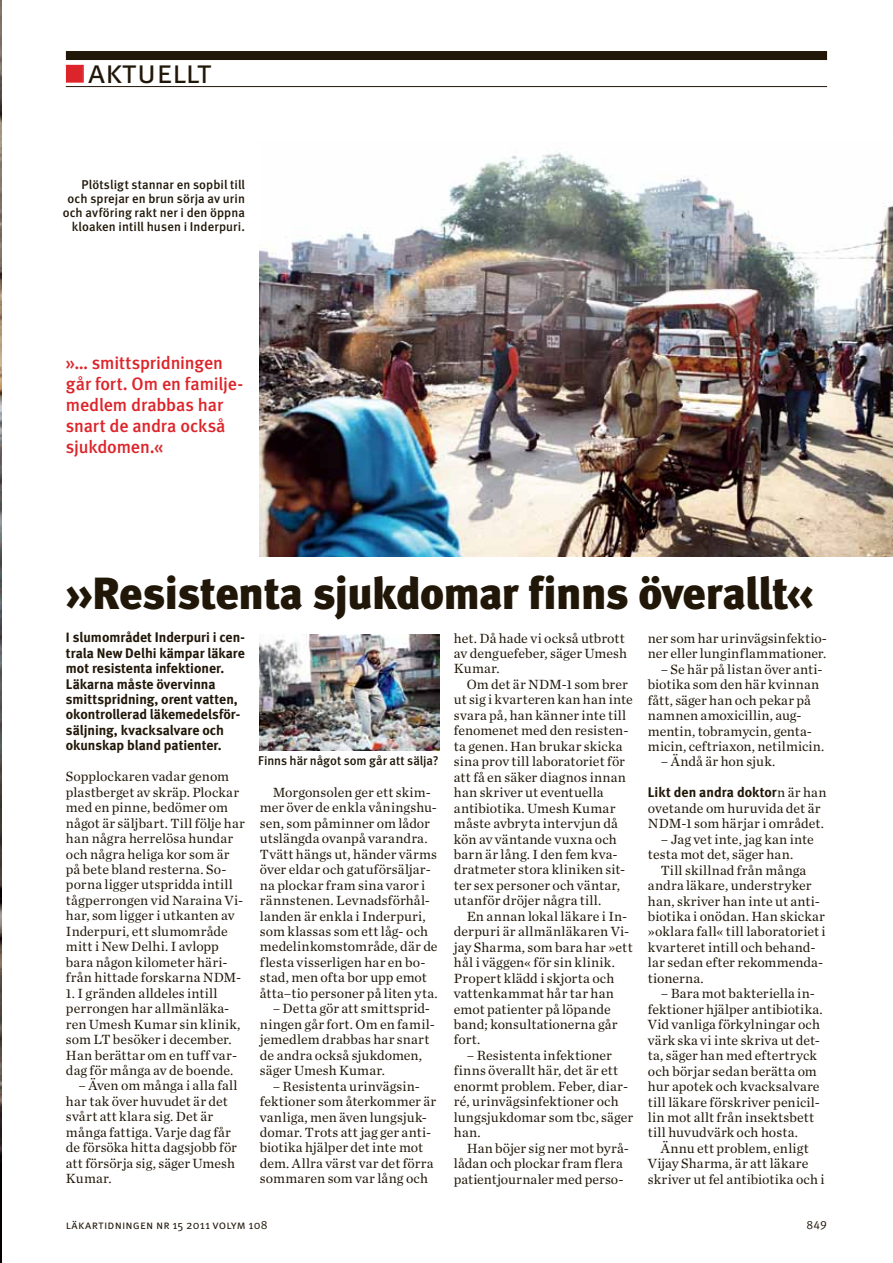
<style>
.page{position:relative;width:893px;height:1263px;background:#fff}
.page>*{position:absolute;margin:0;border:0;box-sizing:border-box;transform-origin:0 0}
.t1{font:45px "Meta LT Black";letter-spacing:-.015em;color:#211709}
.t2{font:33px "Meta LT Normal Small Caps";color:#211709}
.t3{font:18px/21px "Meta LT Medium";letter-spacing:-.01em;color:#dc242a}
.t4{font:13.95px/15.5px "Chronicle LT Text";letter-spacing:.01em;color:#211709}
.t5{font:13.95px/15.5px "Meta LT Bold";color:#211709}
.t6{font:12.75px/14.2px "Meta LT Medium";letter-spacing:.005em;color:#211709;text-align:right}
.t7{font:12px "Meta LT Normal Small Caps";letter-spacing:.015em;color:#211709}
.t8{font:12px "Meta LT Normal Utilities";color:#211709}
.s1{color:#dc242a}
.s2{font-size:13.5px}
.s3{font-family:"Chronicle LT Text"}
</style>
<div class="page">
<div style="left:66px;top:51px;width:761px;height:9px;background:#211709"></div>
<hr style="left:66px;top:86px;width:761px;height:1px;background:#211709">
<div style="left:66px;top:65px;width:18px;height:18px;border:2px solid #dc242a"></div>
<img style="left:0;top:0;width:1px;height:1263px">
<img style="left:260px;top:151px;width:633px;height:406px">
<img style="left:260px;top:634px;width:179px;height:116px">
<h2 class="t2" style="left:66px;top:52px;width:147px"><span class="s1">■</span> aktuellt</h2>
<p class="t6" style="left:63px;top:177px;width:184px">Plötsligt stannar en sopbil till och sprejar en brun sörja av urin och avföring rakt ner i den öppna kloaken intill husen i Inderpuri.</p>
<p class="t3" style="left:66px;top:352px;width:179px">»… smittspridningen går fort. Om en familje&shy;medlem drabbas har snart de andra också sjukdomen.«</p>
<h1 class="t1" style="left:66px;top:566px;width:749px">»Resistenta sjukdomar finns överallt«</h1>
<p class="t5" style="left:66px;top:629px;width:181px"><span class="s2">I</span> slumområdet Inderpuri i cen&shy;trala New Delhi kämpar läkare mot resistenta infektioner.<br>Läkarna måste övervinna smittspridning, orent vatten, okontrollerad läkemedelsför&shy;säljning, kvacksalvare och okunskap bland patienter.</p>
<p class="t4" style="left:66px;top:769px;width:181px">Sopplockaren vadar genom plastberget av skräp. Plockar med en pinne, bedömer om något är säljbart. Till följe har han några herrelösa hundar och några heliga kor som är på bete bland resterna. So&shy;porna ligger utspridda intill tågperrongen vid Naraina Vi&shy;har, som ligger i utkanten av<br>Inderpuri, ett slumområde mitt i New Delhi. I avlopp bara någon kilometer häri&shy;från hittade forskarna NDM-</p>
<p class="t4" style="left:66px;top:985px;width:176px">1. I gränden alldeles intill perrongen har allmänläka&shy;ren Umesh Kumar sin klinik, som LT besöker i december.<br>Han berättar om en tuff var&shy;dag för många av de boende.</p>
<p class="t4" style="left:66px;top:1078px;width:173px;text-indent:13px">– Även om många i alla fall har tak över huvudet är det svårt att klara sig. Det är många fattiga. Varje dag får de försöka hitta dagsjobb för att försörja sig, säger Umesh<br>Kumar.</p>
<p class="t6" style="left:258px;top:753px;width:182px">Finns här något som går att sälja?</p>
<p class="t4" style="left:260px;top:784px;width:179px;text-indent:13px">Morgonsolen ger ett skim&shy;mer över de enkla våningshu&shy;sen, som påminner om lådor utslängda ovanpå varandra.<br>Tvätt hängs ut, händer värms över eldar och gatuförsäljar&shy;na plockar fram sina varor i rännstenen. Levnadsförhål&shy;landen är enkla i Inderpuri, som klassas som ett låg- och medelinkomstområde, där de flesta visserligen har en bo&shy;stad, men ofta bor upp emot åtta–tio personer på liten yta.</p>
<p class="t4" style="left:260px;top:1001px;width:176px;text-indent:13px">– Detta gör att smittsprid&shy;ningen går fort. Om en famil&shy;jemedlem drabbas har snart de andra också sjukdomen, säger Umesh Kumar.</p>
<p class="t4" style="left:260px;top:1078px;width:178px;text-indent:13px">– Resistenta urinvägsin&shy;fektioner som återkommer är vanliga, men även lungsjuk&shy;domar. Trots att jag ger anti&shy;biotika hjälper det inte mot dem. Allra värst var det förra sommaren som var lång och</p>
<p class="t4" style="left:454px;top:630px;width:175px">het. Då hade vi också utbrott av denguefeber, säger Umesh<br>Kumar.</p>
<p class="t4" style="left:454px;top:676px;width:181px;text-indent:13px">Om det är NDM-1 som brer ut sig i kvarteren kan han inte svara på, han känner inte till fenomenet med den resisten&shy;ta genen. Han brukar skicka sina prov till laboratoriet för att få en säker diagnos innan han skriver ut eventuella antibiotika. Umesh Kumar måste avbryta intervjun då kön av väntande vuxna och barn är lång. I den fem kva&shy;dratmeter stora kliniken sit&shy;ter sex personer och väntar, utanför dröjer några till.</p>
<p class="t4" style="left:454px;top:908px;width:180px;text-indent:13px">En annan lokal läkare i In&shy;derpuri är allmänläkaren Vi&shy;jay Sharma, som bara har »ett hål i väggen« för sin klinik.<br>Propert klädd i skjorta och vattenkammat hår tar han emot patienter på löpande band; konsultationerna går fort.</p>
<p class="t4" style="left:454px;top:1047px;width:181px;text-indent:13px">– Resistenta infektioner finns överallt här, det är ett enormt problem. Feber, diar&shy;ré, urinvägsinfektioner och lungsjukdomar som tbc, säger han.</p>
<p class="t4" style="left:454px;top:1140px;width:176px;text-indent:13px">Han böjer sig ner mot byrå&shy;lådan och plockar fram flera patientjournaler med perso-</p>
<p class="t4" style="left:648px;top:630px;width:181px">ner som har urinvägsinfektio&shy;ner eller lunginflammationer.</p>
<p class="t4" style="left:648px;top:661px;width:178px;text-indent:13px">– Se här på listan över anti&shy;biotika som den här kvinnan fått, säger han och pekar på namnen amoxicillin, aug&shy;mentin, tobramycin, genta&shy;micin, ceftriaxon, netilmicin.</p>
<p class="t4" style="left:661px;top:754px;width:116px">– Ändå är hon sjuk.</p>
<p class="t5" style="left:648px;top:785px;width:180px">Likt den andra doktor<span class="s3">n är han</span></p>
<p class="t4" style="left:648px;top:800px;width:177px">ovetande om huruvida det är<br>NDM-1 som härjar i området.</p>
<p class="t4" style="left:648px;top:831px;width:168px;text-indent:13px">– Jag vet inte, jag kan inte testa mot det, säger han.</p>
<p class="t4" style="left:648px;top:862px;width:179px;text-indent:13px">Till skillnad från många andra läkare, understryker han, skriver han inte ut anti&shy;biotika i onödan. Han skickar »oklara fall« till laboratoriet i kvarteret intill och behand&shy;lar sedan efter rekommenda&shy;tionerna.</p>
<p class="t4" style="left:648px;top:986px;width:176px;text-indent:13px">– Bara mot bakteriella in&shy;fektioner hjälper antibiotika.<br>Vid vanliga förkylningar och värk ska vi inte skriva ut det&shy;ta, säger han med eftertryck och börjar sedan berätta om hur apotek och kvacksalvare till läkare förskriver penicil&shy;lin mot allt från insektsbett till huvudvärk och hosta.</p>
<p class="t4" style="left:648px;top:1140px;width:178px;text-indent:13px">Ännu ett problem, enligt<br>Vijay Sharma, är att läkare skriver ut fel antibiotika och i</p>
<p class="t7" style="left:66px;top:1218px;width:203px">läkartidningen nr 15 2011 volym 108</p>
<p class="t8" style="left:806px;top:1218px;width:22px">849</p>
</div>
